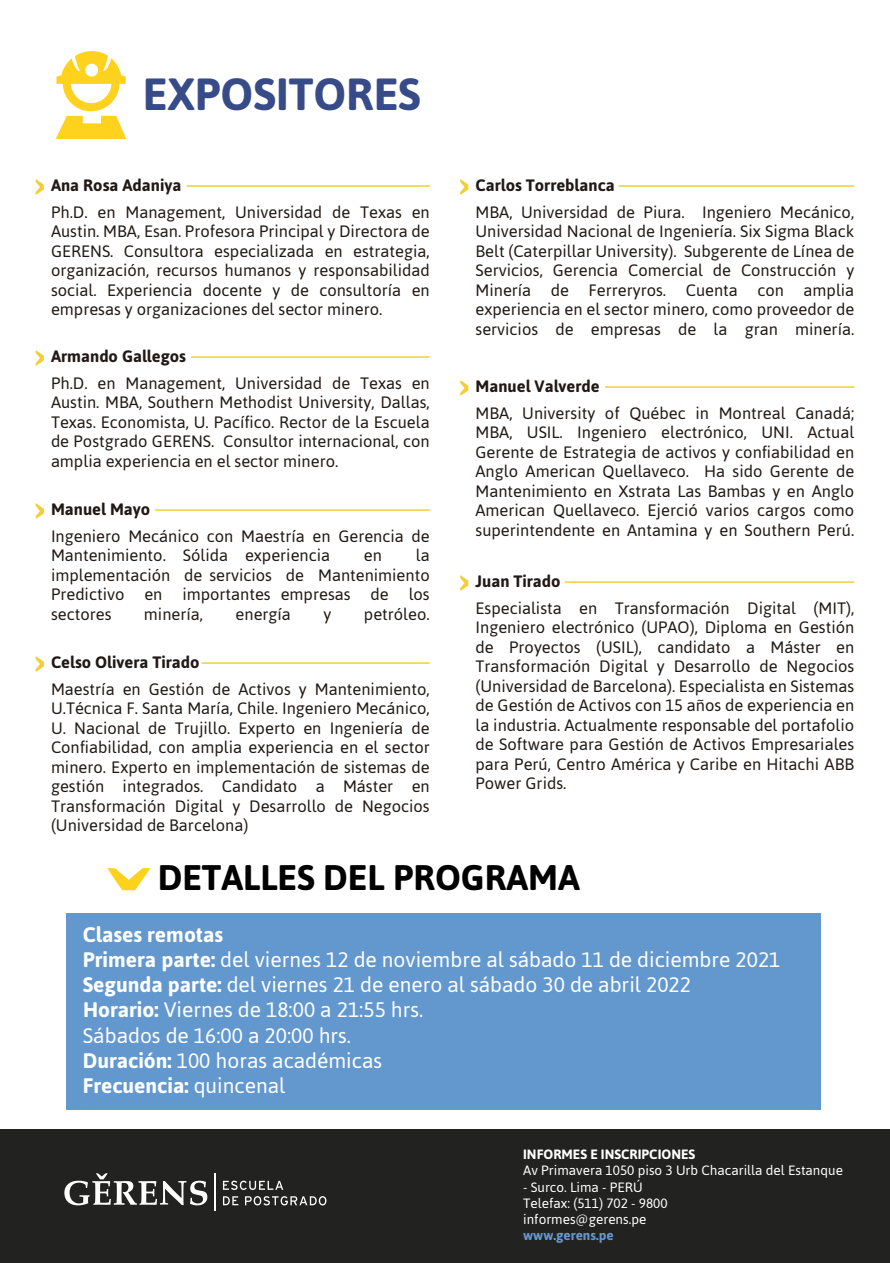
<style>
.page{position:relative;width:890px;height:1263px;background:#fff}
.page>*{position:absolute;margin:0;border:0;box-sizing:border-box;transform-origin:0 0}
.t1{font:700 45px "Asap";color:#364b88}
.t2{font:700 35.55px "Asap";color:#000}
.t3{font:21px/25.2px "Asap";color:#fff}
.t4{font:16.5px/19.5px "Asap";color:#211915;text-align:justify}
.t5{font:700 16.5px "Asap";color:#211915}
.t6{font:13.5px/16.2px "Asap";color:#fff}
.t7{font:700 13.5px "Asap";color:#fff}
.t8{font:700 13.5px "Asap";color:#6398cf}
.s1{font-weight:700}
</style>
<div class="page">
<svg style="left:36px;top:179px;width:8px;height:16px"></svg>
<hr style="left:187px;top:185px;width:243px;height:2px;background:#f2cf39">
<svg style="left:36px;top:350px;width:8px;height:16px"></svg>
<hr style="left:191px;top:356px;width:239px;height:2px;background:#f2cf39">
<svg style="left:36px;top:503px;width:8px;height:16px"></svg>
<hr style="left:155px;top:509px;width:275px;height:2px;background:#f2cf39">
<svg style="left:36px;top:656px;width:8px;height:16px"></svg>
<hr style="left:202px;top:662px;width:228px;height:2px;background:#f2cf39">
<svg style="left:460px;top:179px;width:8px;height:16px"></svg>
<hr style="left:619px;top:185px;width:235px;height:2px;background:#f2cf39">
<hr style="left:565px;top:581px;width:289px;height:2px;background:#f2cf39">
<svg style="left:460px;top:575px;width:8px;height:16px"></svg>
<svg style="left:460px;top:380px;width:8px;height:16px"></svg>
<hr style="left:605px;top:386px;width:249px;height:2px;background:#f2cf39">
<svg style="left:56px;top:51px;width:70px;height:88px"></svg>
<div style="left:0;top:1130px;width:890px;height:133px;background:#222221"></div>
<svg style="left:64px;top:1173px;width:143px;height:32px"></svg>
<svg style="left:223px;top:1181px;width:60px;height:9px"></svg>
<svg style="left:223px;top:1196px;width:15px;height:9px"></svg>
<svg style="left:245px;top:1196px;width:81px;height:9px"></svg>
<hr style="left:214px;top:1173px;width:2px;height:37px;background:#fff">
<svg style="left:107px;top:868px;width:44px;height:22px"></svg>
<div style="left:66px;top:913px;width:754px;height:197px;background:#6398cf"></div>
<h1 class="t1" style="left:143px;top:64px;width:279px">EXPOSITORES</h1>
<p class="t5" style="left:51px;top:175px;width:132px">Ana Rosa Adaniya</p>
<p class="t4" style="left:51px;top:201px;width:380px">Ph.D. en Management, Universidad de Texas en Austin. MBA, Esan. Profesora Principal y Directora de GERENS. Consultora especializada en estrategia, organización, recursos humanos y responsabilidad social. Experiencia docente y de consultoría en empresas y organizaciones del sector minero.</p>
<p class="t5" style="left:51px;top:346px;width:136px">Armando Gallegos</p>
<p class="t4" style="left:51px;top:372px;width:380px">Ph.D. en Management, Universidad de Texas en Austin. MBA, Southern Methodist University, Dallas, Texas. Economista, U. Pacífico. Rector de la Escuela de Postgrado GERENS. Consultor internacional, con amplia experiencia en el sector minero.</p>
<p class="t5" style="left:51px;top:499px;width:101px">Manuel Mayo</p>
<p class="t4" style="left:51px;top:525px;width:380px">Ingeniero Mecánico con Maestría en Gerencia de<br>Mantenimiento. Sólida experiencia</p>
<p class="t4" style="left:51px;top:545px;width:380px;text-indent:365px">la implementación de servicios de Mantenimiento Predictivo en importantes empresas de los sectores</p>
<p class="t4" style="left:364px;top:545px;width:20px">en</p>
<p class="t4" style="left:144px;top:603px;width:61px">minería,</p>
<p class="t4" style="left:236px;top:603px;width:57px">energía</p>
<p class="t4" style="left:323px;top:603px;width:9px">y</p>
<p class="t4" style="left:364px;top:603px;width:67px">petróleo.</p>
<p class="t5" style="left:51px;top:652px;width:150px">Celso Olivera Tirado</p>
<p class="t4" style="left:51px;top:678px;width:380px">Maestría en Gestión de Activos y Mantenimiento, U.Técnica F. Santa María, Chile. Ingeniero Mecánico, U. Nacional de Trujillo. Experto en Ingeniería de Confiabilidad, con amplia experiencia en el sector minero. Experto en implementación de sistemas de gestión integrados. Candidato a Máster en Transformación Digital y Desarrollo de Negocios (Universidad de Barcelona)</p>
<p class="t5" style="left:476px;top:175px;width:141px">Carlos Torreblanca</p>
<p class="t4" style="left:476px;top:201px;width:380px">MBA, Universidad de Piura. Ingeniero Mecánico, Universidad Nacional de Ingeniería. Six Sigma Black Belt (Caterpillar University). Subgerente de Línea de Servicios, Gerencia Comercial de Construcción y Minería de Ferreryros. Cuenta con amplia experiencia en el sector minero, como proveedor de servicios de empresas de la gran minería.</p>
<p class="t5" style="left:476px;top:376px;width:126px">Manuel Valverde</p>
<p class="t4" style="left:476px;top:402px;width:380px">MBA, University of Québec in Montreal Canadá; MBA, USIL. Ingeniero electrónico, UNI. Actual Gerente de Estrategia de activos y confiabilidad en Anglo American Quellaveco. Ha sido Gerente de Mantenimiento en Xstrata Las Bambas y en Anglo American Quellaveco. Ejerció varios cargos como superintendente en Antamina y en Southern Perú.</p>
<p class="t5" style="left:476px;top:571px;width:87px">Juan Tirado</p>
<p class="t4" style="left:476px;top:597px;width:380px">Especialista en Transformación Digital (MIT), Ingeniero electrónico (UPAO), Diploma en Gestión de Proyectos (USIL), candidato a Máster en Transformación Digital y Desarrollo de Negocios (Universidad de Barcelona). Especialista en Sistemas de Gestión de Activos con 15 años de experiencia en la industria. Actualmente responsable del portafolio de Software para Gestión de Activos Empresariales para Perú, Centro América y Caribe en Hitachi ABB Power Grids.</p>
<h2 class="t2" style="left:158px;top:854px;width:424px">DETALLES DEL PROGRAMA</h2>
<p class="t3" style="left:83px;top:921px;width:699px"><span class="s1">Clases remotas<br>Primera parte:</span> del viernes 12 de noviembre al sábado 11 de diciembre 2021<br><span class="s1">Segunda parte:</span> del viernes 21 de enero al sábado 30 de abril 2022<br><span class="s1">Horario:</span> Viernes de 18:00 a 21:55 hrs.<br>Sábados de 16:00 a 20:00 hrs.<br><span class="s1">Duración:</span> 100 horas académicas<br><span class="s1">Frecuencia:</span> quincenal</p>
<p class="t7" style="left:523px;top:1145px;width:173px">INFORMES E INSCRIPCIONES</p>
<p class="t6" style="left:523px;top:1162px;width:321px">Av Primavera 1050 piso 3 Urb Chacarilla del Estanque</p>
<p class="t6" style="left:523px;top:1178px;width:146px">- Surco. Lima - PERÚ<br>Telefax: (511) 702 - 9800 informes@gerens.pe</p>
<p class="t8" style="left:523px;top:1226px;width:92px">www.gerens.pe</p>
</div>
